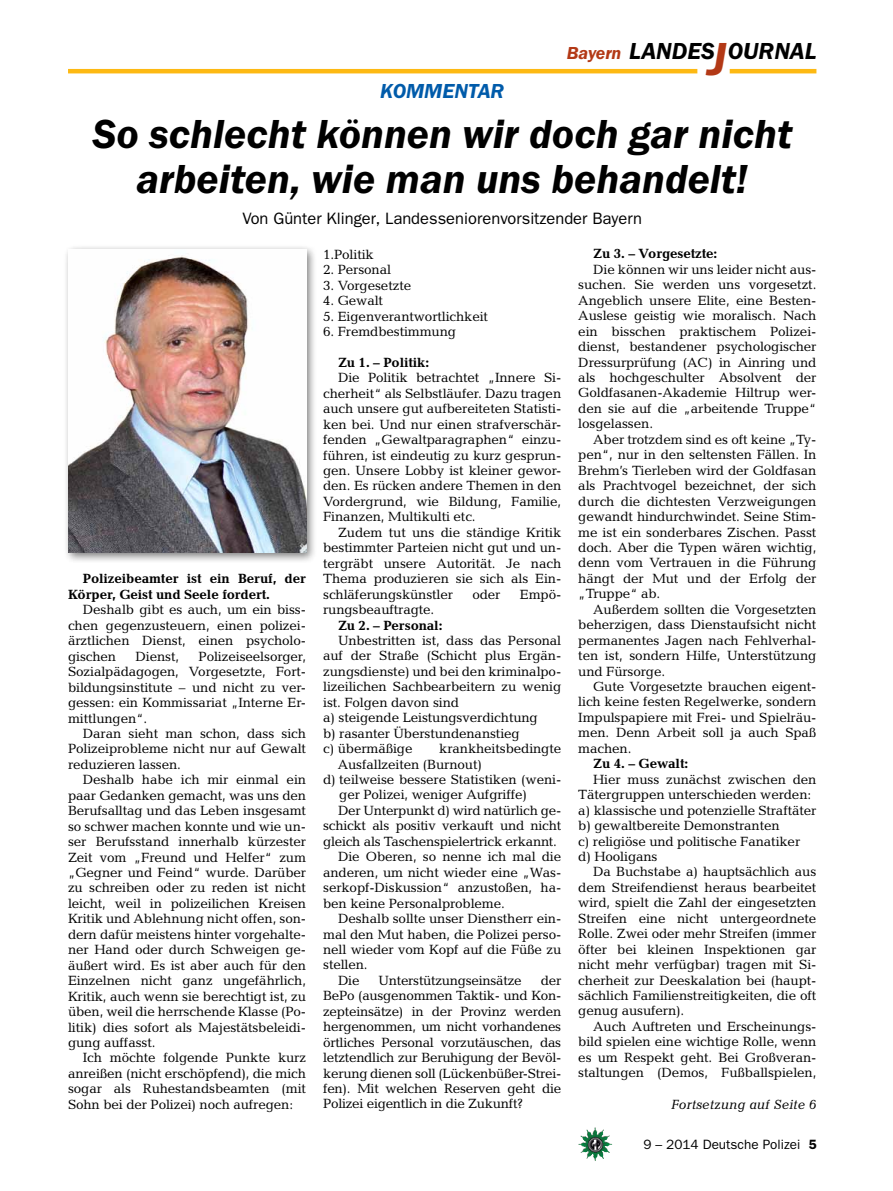
<style>
.page{position:relative;width:893px;height:1191px;background:#fff}
.page>*{position:absolute;margin:0;border:0;box-sizing:border-box;transform-origin:0 0}
.t1{font:italic 600 42px/45px "Franklin Gothic Itc T";color:#000;text-align:center}
.t2{font:italic 600 24px "Franklin Gothic Itc T";color:#000}
.t3{font:italic 600 21px "Franklin Gothic Itc T";color:#005baa}
.t4{font:italic 600 18px "Franklin Gothic Itc T";letter-spacing:-.01em;color:#b33916}
.t5{font:16.5px "Franklin Gothic";color:#000}
.t6{font:13.5px/15.5px "Candida";letter-spacing:-.01em;color:#000;text-align:justify}
.t7{font:700 13.5px/15.5px "Candida";letter-spacing:-.01em;color:#000}
.t8{font:13.5px "Franklin Gothic";color:#000}
.t9{font:italic 13.5px "Candida";color:#000}
.s1{font-size:48px;color:#b33916}
.s2{font-weight:600}
</style>
<div class="page">
<img style="left:578px;top:1127px;width:17px;height:25px">
<hr style="left:730px;top:69px;width:86px;height:4px;background:#fdb913">
<hr style="left:68px;top:69px;width:629px;height:4px;background:#fdb913">
<div style="left:63px;top:244px;width:254px;height:319px;background:#000;opacity:.5"></div>
<img style="left:68px;top:249px;width:238px;height:303px">
<h3 class="t4" style="left:567px;top:42px;width:56px">Bayern</h3>
<h2 class="t2" style="left:629px;top:37px;width:189px">LANDES<span class="s1">J</span>OURNAL</h2>
<h3 class="t3" style="left:380px;top:79px;width:113px">kommentar</h3>
<h1 class="t1" style="left:92px;top:111px;width:702px">So schlecht können wir doch gar nicht arbeiten, wie man uns behandelt!</h1>
<p class="t5" style="left:243px;top:209px;width:401px">Von Günter Klinger, Landesseniorenvorsitzender Bayern</p>
<p class="t7" style="left:68px;top:571px;width:240px;text-indent:15px">Polizeibeamter ist ein Beruf, der<br>Körper, Geist und Seele fordert.</p>
<p class="t6" style="left:68px;top:602px;width:240px;text-indent:15px">Deshalb gibt es auch, um ein biss&shy;chen gegenzusteuern, einen polizei&shy;ärztlichen Dienst, einen psycholo&shy;gischen</p>
<p class="t6" style="left:68px;top:648px;width:240px;text-indent:131px">Polizeiseelsorger, Sozialpädagogen, Vorgesetzte, Fort&shy;bildungsinstitute – und nicht zu ver&shy;gessen: ein Kommissariat „Interne Er&shy;mittlungen“.</p>
<p class="t6" style="left:68px;top:725px;width:240px;text-indent:15px">Daran sieht man schon, dass sich Polizeiprobleme nicht nur auf Gewalt reduzieren lassen.</p>
<p class="t6" style="left:68px;top:772px;width:240px;text-indent:15px">Deshalb habe ich mir einmal ein paar Gedanken gemacht, was uns den Berufsalltag und das Leben insgesamt so schwer machen konnte und wie un&shy;ser Berufsstand innerhalb kürzester Zeit vom „Freund und Helfer“ zum „Gegner und Feind“ wurde. Darüber zu schreiben oder zu reden ist nicht leicht, weil in polizeilichen Kreisen Kritik und Ablehnung nicht offen, son&shy;dern dafür meistens hinter vorgehalte&shy;ner Hand oder durch Schweigen ge&shy;äußert wird. Es ist aber auch für den Einzelnen nicht ganz ungefährlich, Kritik, auch wenn sie berechtigt ist, zu üben, weil die herrschende Klasse (Po&shy;litik) dies sofort als Majestätsbeleidi&shy;gung auffasst.</p>
<p class="t6" style="left:68px;top:1050px;width:240px;text-indent:15px">Ich möchte folgende Punkte kurz anreißen (nicht erschöpfend), die mich sogar als Ruhestandsbeamten (mit Sohn bei der Polizei) noch aufregen:</p>
<p class="t6" style="left:136px;top:648px;width:45px">Dienst,</p>
<p class="t6" style="left:323px;top:246px;width:52px">1.Politik</p>
<p class="t6" style="left:323px;top:262px;width:69px">2. Personal</p>
<p class="t6" style="left:323px;top:277px;width:90px">3. Vorgesetzte</p>
<p class="t6" style="left:323px;top:293px;width:61px">4. Gewalt</p>
<p class="t6" style="left:323px;top:308px;width:166px">5. Eigenverantwortlichkeit</p>
<p class="t6" style="left:323px;top:324px;width:134px">6. Fremdbestimmung</p>
<p class="t7" style="left:338px;top:354px;width:93px">Zu 1. – Politik:</p>
<p class="t6" style="left:323px;top:370px;width:240px;text-indent:15px">Die Politik betrachtet „Innere Si&shy;cherheit“ als Selbstläufer. Dazu tragen auch unsere gut aufbereiteten Statisti&shy;ken bei. Und nur einen strafverschär&shy;fenden „Gewaltparagraphen“ einzu&shy;führen, ist eindeutig zu kurz gesprun&shy;gen. Unsere Lobby ist kleiner gewor&shy;den. Es rücken andere Themen in den Vordergrund, wie Bildung, Familie, Finanzen, Multikulti etc.</p>
<p class="t6" style="left:323px;top:524px;width:240px;text-indent:15px">Zudem tut uns die ständige Kritik bestimmter Parteien nicht gut und un&shy;tergräbt unsere Autorität. Je nach Thema produzieren sie sich als Ein&shy;schläferungskünstler</p>
<p class="t6" style="left:472px;top:586px;width:30px">oder</p>
<p class="t6" style="left:520px;top:586px;width:43px">Empö-</p>
<p class="t6" style="left:323px;top:602px;width:113px">rungsbeauftragte.</p>
<p class="t7" style="left:338px;top:617px;width:106px">Zu 2. – Personal:</p>
<p class="t6" style="left:323px;top:632px;width:240px;text-align:left;text-indent:15px">Unbestritten ist, dass das Personal auf der Straße (Schicht plus Ergän&shy;zungsdienste) und bei den kriminalpo&shy;lizeilichen Sachbearbeitern zu wenig ist. Folgen davon sind<br>a) steigende Leistungsverdichtung<br>b) rasanter Überstundenanstieg<br>c) übermäßige</p>
<p class="t6" style="left:439px;top:741px;width:123px">krankheitsbedingte</p>
<p class="t6" style="left:338px;top:756px;width:146px">Ausfallzeiten (Burnout)</p>
<p class="t6" style="left:323px;top:771px;width:240px">d) teilweise bessere Statistiken (weni-</p>
<p class="t6" style="left:339px;top:787px;width:189px">ger Polizei, weniger Aufgriffe)</p>
<p class="t6" style="left:338px;top:802px;width:225px">Der Unterpunkt d) wird natürlich ge-</p>
<p class="t6" style="left:323px;top:818px;width:240px">schickt als positiv verkauft und nicht</p>
<p class="t6" style="left:323px;top:833px;width:235px">gleich als Taschenspielertrick erkannt.</p>
<p class="t6" style="left:338px;top:849px;width:225px">Die Oberen, so nenne ich mal die</p>
<p class="t6" style="left:323px;top:864px;width:240px">anderen, um nicht wieder eine „Was-</p>
<p class="t6" style="left:323px;top:880px;width:240px">serkopf-Diskussion“ anzustoßen, ha-</p>
<p class="t6" style="left:323px;top:895px;width:183px">ben keine Personalprobleme.</p>
<p class="t6" style="left:338px;top:910px;width:225px">Deshalb sollte unser Dienstherr ein-</p>
<p class="t6" style="left:323px;top:926px;width:240px">mal den Mut haben, die Polizei perso-</p>
<p class="t6" style="left:323px;top:941px;width:240px">nell wieder vom Kopf auf die Füße zu</p>
<p class="t6" style="left:323px;top:957px;width:46px">stellen.</p>
<p class="t6" style="left:338px;top:972px;width:23px">Die</p>
<p class="t6" style="left:379px;top:972px;width:145px">Unterstützungseinsätze</p>
<p class="t6" style="left:323px;top:972px;width:240px;text-indent:218px">der BePo (ausgenommen Taktik- und Kon&shy;zepteinsätze) in der Provinz werden hergenommen, um nicht vorhandenes örtliches Personal vorzutäuschen, das letztendlich zur Beruhigung der Bevöl&shy;kerung dienen soll (Lückenbüßer-Strei&shy;fen). Mit welchen Reserven geht die Polizei eigentlich in die Zukunft?</p>
<p class="t7" style="left:593px;top:246px;width:126px">Zu 3. – Vorgesetzte:</p>
<p class="t6" style="left:578px;top:261px;width:240px;text-indent:15px">Die können wir uns leider nicht aus&shy;suchen. Sie werden uns vorgesetzt.<br>Angeblich unsere Elite, eine Besten-Auslese geistig wie moralisch. Nach ein bisschen praktischem Polizei&shy;dienst, bestandener psychologischer Dressurprüfung (AC) in Ainring und als hochgeschulter Absolvent der Goldfasanen-Akademie Hiltrup wer&shy;den sie auf die „arbeitende Truppe“ losgelassen.</p>
<p class="t6" style="left:578px;top:431px;width:240px;text-indent:15px">Aber trotzdem sind es oft keine „Ty&shy;pen“, nur in den seltensten Fällen. In Brehm’s Tierleben wird der Goldfasan als Prachtvogel bezeichnet, der sich durch die dichtesten Verzweigungen gewandt hindurchwindet. Seine Stim&shy;me ist ein sonderbares Zischen. Passt doch. Aber die Typen wären wichtig, denn vom Vertrauen in die Führung hängt der Mut und der Erfolg der „Truppe“ ab.</p>
<p class="t6" style="left:578px;top:601px;width:240px;text-indent:15px">Außerdem sollten die Vorgesetzten beherzigen, dass Dienstaufsicht nicht permanentes Jagen nach Fehlverhal&shy;ten ist, sondern Hilfe, Unterstützung und Fürsorge.</p>
<p class="t6" style="left:578px;top:678px;width:240px;text-indent:15px">Gute Vorgesetzte brauchen eigent&shy;lich keine festen Regelwerke, sondern Impulspapiere mit Frei- und Spielräu&shy;men. Denn Arbeit soll ja auch Spaß machen.</p>
<p class="t7" style="left:593px;top:756px;width:96px">Zu 4. – Gewalt:</p>
<p class="t6" style="left:578px;top:771px;width:240px;text-align:left;text-indent:15px">Hier muss zunächst zwischen den<br>Tätergruppen unterschieden werden: a) klassische und potenzielle Straftäter b) gewaltbereite Demonstranten<br>c) religiöse und politische Fanatiker<br>d) Hooligans</p>
<p class="t6" style="left:578px;top:864px;width:240px;text-indent:15px">Da Buchstabe a) hauptsächlich aus dem Streifendienst heraus bearbeitet wird, spielt die Zahl der eingesetzten Streifen eine nicht untergeordnete Rolle. Zwei oder mehr Streifen (immer öfter bei kleinen Inspektionen gar nicht mehr verfügbar) tragen mit Si&shy;cherheit zur Deeskalation bei (haupt&shy;sächlich Familienstreitigkeiten, die oft genug ausufern).</p>
<p class="t6" style="left:578px;top:1018px;width:240px;text-indent:15px">Auch Auftreten und Erscheinungs&shy;bild spielen eine wichtige Rolle, wenn es um Respekt geht. Bei Großveran&shy;staltungen (Demos, Fußballspielen,</p>
<p class="t9" style="left:671px;top:1096px;width:147px">Fortsetzung auf Seite 6</p>
<p class="t8" style="left:643px;top:1136px;width:175px">9 – 2014 Deutsche Polizei <span class="s2">5</span></p>
</div>
